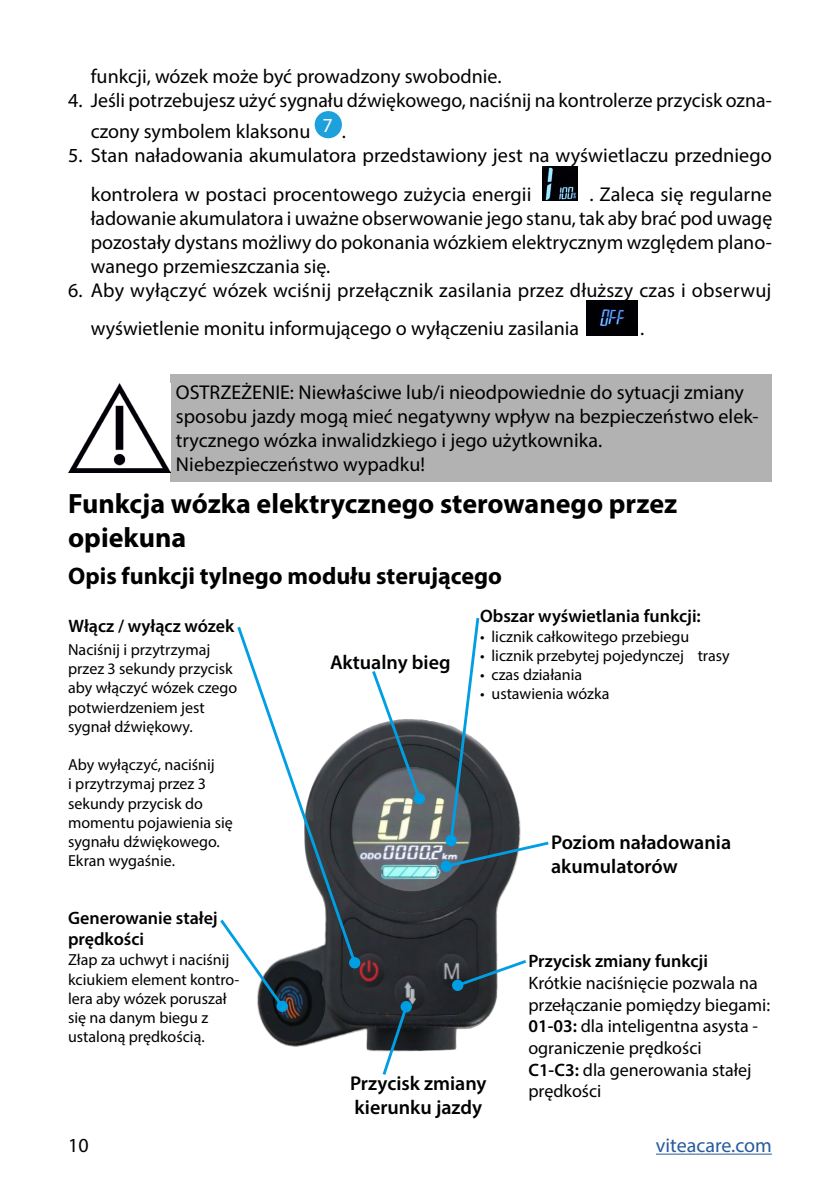
<style>
.page{position:relative;width:840px;height:1191px;background:#fff}
.page>*{position:absolute;margin:0;border:0;box-sizing:border-box;transform-origin:0 0}
.t1{font:700 28px/33.6px "Myriad Pro";color:#000}
.t2{font:700 24px "Myriad Pro";color:#000}
.t3{font:20px/24px "Myriad Pro";color:#000}
.t4{font:600 20px/24px "Myriad Pro";color:#000}
.t5{font:20px "Myriad Pro";color:#275b9b}
.t6{font:18px/21.6px "Myriad Pro";color:#000}
.t7{font:600 18px/21.6px "Myriad Pro";color:#000}
.t8{font:16px/19.2px "Myriad Pro";color:#000}
.s1{font-weight:600}
</style>
<div class="page">
<hr style="left:655px;top:1153px;width:116px;height:1px;background:#275b9b">
<div style="left:314px;top:111px;width:28px;height:27px;background:#1da0db;border-radius:50%"></div>
<img style="left:542px;top:166px;width:35px;height:35px">
<img style="left:586px;top:301px;width:51px;height:34px">
<div style="left:170px;top:374px;width:601px;height:107px;background:#b3b2b2"></div>
<img style="left:68px;top:383px;width:102px;height:89px">
<img style="left:258px;top:719px;width:257px;height:333px">
<svg style="left:442px;top:618px;width:107px;height:251px"></svg>
<div style="left:440px;top:860px;width:11px;height:12px;background:#009fe3;border-radius:50%"></div>
<svg style="left:454px;top:957px;width:72px;height:32px"></svg>
<svg style="left:451px;top:979px;width:12px;height:12px"></svg>
<svg style="left:369px;top:671px;width:53px;height:131px"></svg>
<div style="left:413px;top:793px;width:12px;height:11px;background:#009fe3;border-radius:50%"></div>
<svg style="left:237px;top:626px;width:121px;height:340px"></svg>
<div style="left:349px;top:957px;width:11px;height:11px;background:#009fe3;border-radius:50%"></div>
<svg style="left:380px;top:1003px;width:29px;height:72px"></svg>
<div style="left:400px;top:1001px;width:11px;height:11px;background:#009fe3;border-radius:50%"></div>
<svg style="left:220px;top:916px;width:66px;height:94px"></svg>
<div style="left:276px;top:1000px;width:12px;height:12px;background:#009fe3;border-radius:50%"></div>
<p class="t3" style="left:91px;top:64px;width:412px">funkcji, wózek może być prowadzony swobodnie.</p>
<p class="t3" style="left:91px;top:84px;width:682px;line-height:31.2px;text-indent:-23px">4. Jeśli potrzebujesz użyć sygnału dźwiękowego, naciśnij na kontrolerze przycisk ozna&shy;czony symbolem klaksonu <sup>7</sup> .</p>
<p class="t3" style="left:91px;top:136px;width:682px;line-height:38.4px;text-indent:-23px">5. Stan naładowania akumulatora przedstawiony jest na wyświetlaczu przedniego kontrolera w postaci procentowego zużycia energii</p>
<p class="t3" style="left:91px;top:182px;width:682px;text-align:justify;text-indent:498px">. Zaleca się regularne ładowanie akumulatora i uważne obserwowanie jego stanu, tak aby brać pod uwagę pozostały dystans możliwy do pokonania wózkiem elektrycznym względem plano&shy;wanego przemieszczania się.</p>
<p class="t3" style="left:91px;top:270px;width:681px;line-height:38.4px;text-indent:-23px">6. Aby wyłączyć wózek wciśnij przełącznik zasilania przez dłuższy czas i obserwuj wyświetlenie monitu informującego o wyłączeniu zasilania</p>
<p class="t3" style="left:640px;top:316px;width:6px">.</p>
<p class="t3" style="left:176px;top:380px;width:584px">OSTRZEŻENIE: Niewłaściwe lub/i nieodpowiednie do sytuacji zmiany sposobu jazdy mogą mieć negatywny wpływ na bezpieczeństwo elek&shy;trycznego wózka inwalidzkiego i jego użytkownika.<br>Niebezpieczeństwo wypadku!</p>
<h1 class="t1" style="left:68px;top:486px;width:610px">Funkcja wózka elektrycznego sterowanego przez opiekuna</h1>
<p class="t2" style="left:68px;top:560px;width:435px">Opis funkcji tylnego modułu sterującego</p>
<p class="t7" style="left:480px;top:605px;width:222px">Obszar wyświetlania funkcji:</p>
<p class="t8" style="left:480px;top:626px;width:211px">• licznik całkowitego przebiegu</p>
<p class="t8" style="left:480px;top:645px;width:251px">• licznik przebytej pojedynczej trasy</p>
<p class="t8" style="left:480px;top:665px;width:104px">• czas działania</p>
<p class="t8" style="left:480px;top:684px;width:131px">• ustawienia wózka</p>
<p class="t7" style="left:69px;top:615px;width:167px">Włącz / wyłącz wózek</p>
<p class="t8" style="left:68px;top:639px;width:170px">Naciśnij i przytrzymaj przez 3 sekundy przycisk aby włączyć wózek czego potwierdzeniem jest sygnał dźwiękowy.</p>
<p class="t8" style="left:68px;top:755px;width:166px">Aby wyłączyć, naciśnij<br>i przytrzymaj przez 3 sekundy przycisk do momentu pojawienia się sygnału dźwiękowego.<br>Ekran wygaśnie.</p>
<p class="t4" style="left:330px;top:650px;width:122px">Aktualny bieg</p>
<p class="t4" style="left:550px;top:830px;width:181px">Poziom naładowania akumulatorów</p>
<p class="t7" style="left:68px;top:906px;width:151px">Generowanie stałej prędkości</p>
<p class="t8" style="left:68px;top:950px;width:173px">Złap za uchwyt i naciśnij kciukiem element kontro&shy;lera aby wózek poruszał się na danym biegu z ustaloną prędkością.</p>
<p class="t4" style="left:350px;top:1071px;width:138px">Przycisk zmiany kierunku jazdy</p>
<p class="t7" style="left:528px;top:949px;width:181px">Przycisk zmiany funkcji</p>
<p class="t6" style="left:528px;top:972px;width:243px">Krótkie naciśnięcie pozwala na przełączanie pomiędzy biegami:<br><span class="s1">01-03:</span> dla inteligentna asysta - ograniczenie prędkości<br><span class="s1">C1-C3:</span> dla generowania stałej prędkości</p>
<p class="t3" style="left:68px;top:1133px;width:22px">10</p>
<p class="t5" style="left:655px;top:1133px;width:117px">viteacare.com</p>
</div>
